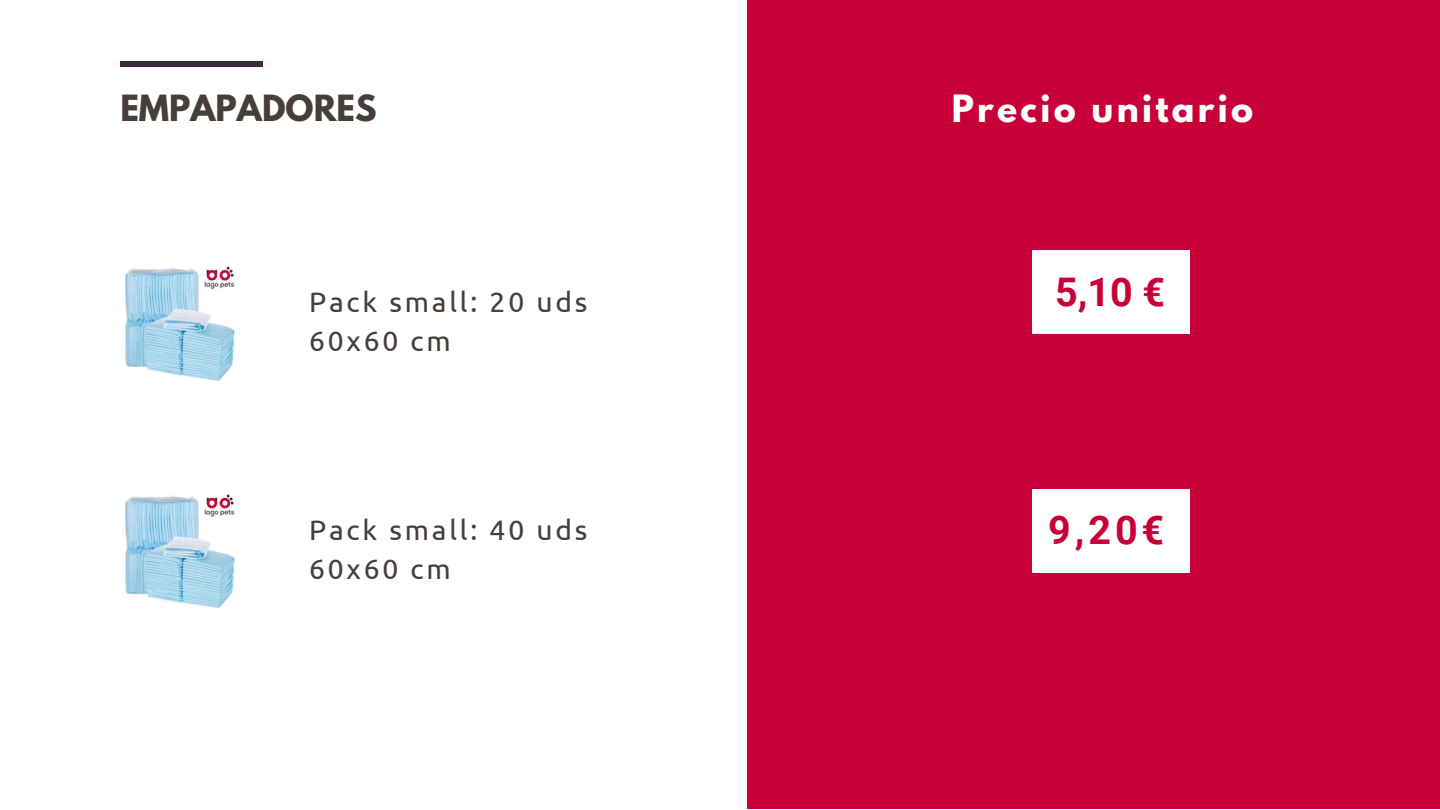
<style>
.page{position:relative;width:1440px;height:810px;background:#fff}
.page>*{position:absolute;margin:0;border:0;box-sizing:border-box;transform-origin:0 0}
.t1{font:700 39.5px "Roboto";color:#c70039}
.t2{font:700 33.3px "League Spartan";letter-spacing:.1em;color:#fff}
.t3{font:700 32px "League Spartan";color:#453e3a}
.t4{font:28.2px "Ubuntu";letter-spacing:.1em;color:#453e3a}
</style>
<div class="page">
<div style="left:747px;top:0;width:693px;height:808px;background:#c70039"></div>
<div style="left:1032px;top:489px;width:158px;height:84px;background:#fff"></div>
<div style="left:1032px;top:251px;width:158px;height:83px;background:#fff"></div>
<div style="left:120px;top:61px;width:143px;height:5px;background:#3d2c3f"></div>
<img style="left:125px;top:266px;width:110px;height:116px">
<img style="left:125px;top:494px;width:110px;height:115px">
<p class="t3" style="left:120px;top:92px;width:258px">EMPAPADORES</p>
<p class="t4" style="left:309px;top:286px;width:280px">Pack small: 20 uds</p>
<p class="t4" style="left:309px;top:325px;width:143px">60x60 cm</p>
<p class="t4" style="left:309px;top:513px;width:280px">Pack small: 40 uds</p>
<h3 class="t4" style="left:309px;top:552px;width:143px">60x60 cm</h3>
<p class="t2" style="left:952px;top:92px;width:303px">Precio unitario</p>
<p class="t1" style="left:1055px;top:270px;width:111px">5,10 €</p>
<h2 class="t1" style="left:1048px;top:507px;width:118px">9,20€</h2>
</div>
